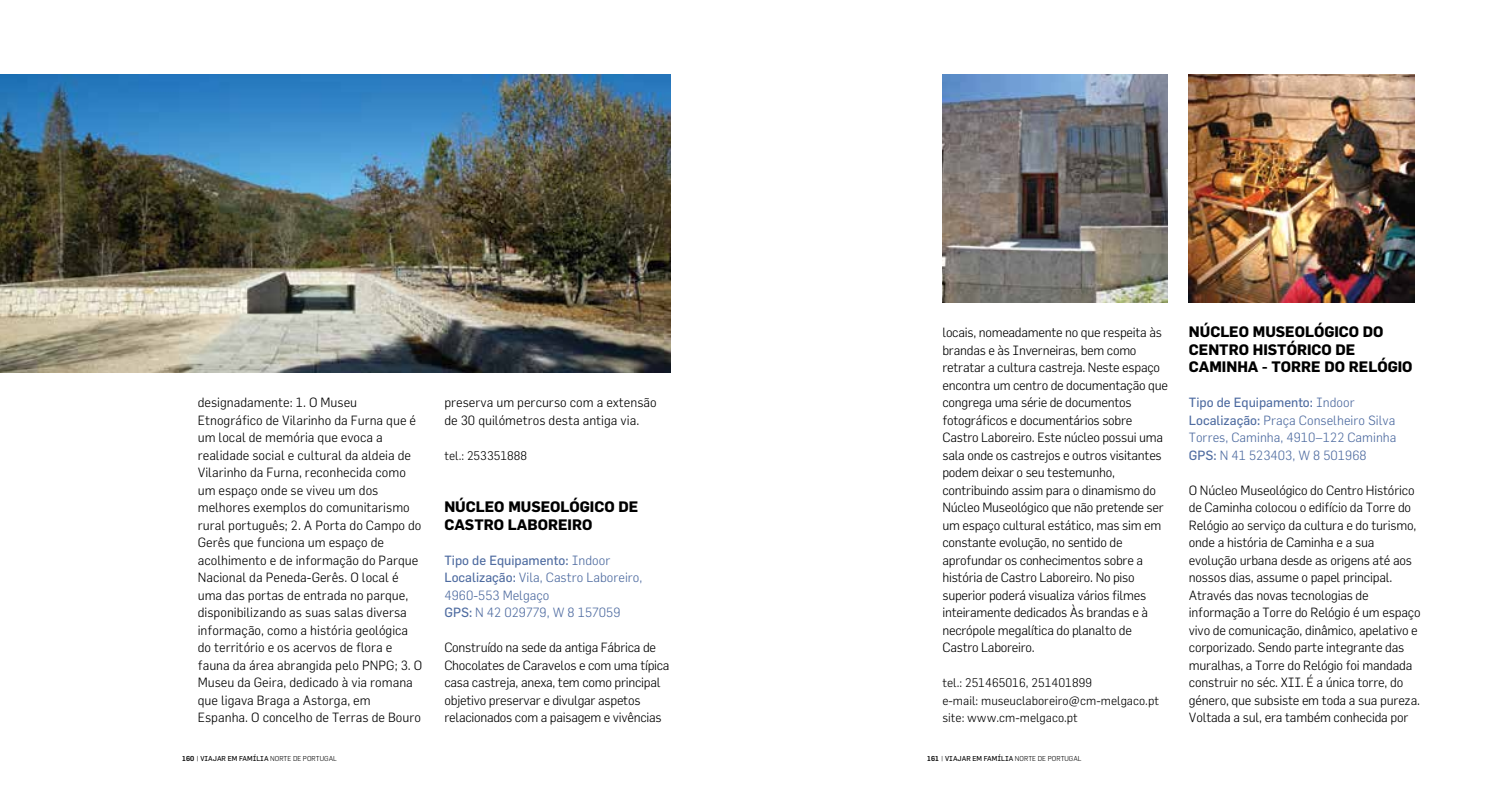
<style>
.page{position:relative;width:1489px;height:794px;background:#fff}
.page>*{position:absolute;margin:0;border:0;box-sizing:border-box;transform-origin:0 0}
.t1{font:700 14.88px/17.5px "Flama";color:#000}
.t2{font:300 13.12px/17.5px "Flama";letter-spacing:-.015em;color:#000}
.t3{font:300 13.12px/17.5px "Flama";color:#4e6ba0}
.t4{font:300 12.25px/17.5px "Flama";color:#000}
.t5{font:300 7px "Flama";color:#000}
.s1{font-weight:400}
.s2{font-weight:500}
</style>
<div class="page">
<img style="left:0;top:74px;width:670px;height:298px">
<img style="left:1188px;top:74px;width:226px;height:228px">
<img style="left:942px;top:74px;width:225px;height:228px">
<p class="t2" style="left:198px;top:393px;width:226px">designadamente: 1. O Museu Etnográfico de Vilarinho da Furna que é um local de memória que evoca a realidade social e cultural da aldeia de Vilarinho da Furna, reconhecida como um espaço onde se viveu um dos melhores exemplos do comunitarismo rural português; 2. A Porta do Campo do Gerês que funciona um espaço de acolhimento e de informação do Parque Nacional da Peneda-Gerês. O local é uma das portas de entrada no parque, disponibilizando as suas salas diversa informação, como a história geológica do território e os acervos de flora e fauna da área abrangida pelo PNPG; 3. O Museu da Geira, dedicado à via romana que ligava Braga a Astorga, em Espanha. O concelho de Terras de Bouro</p>
<p class="t2" style="left:444px;top:393px;width:214px">preserva um percurso com a extensão de 30 quilómetros desta antiga via.</p>
<p class="t4" style="left:444px;top:446px;width:84px">tel.: 253351888</p>
<p class="t1" style="left:444px;top:497px;width:195px">NÚCLEO MUSEOLÓGICO DE<br>CASTRO LABOREIRO</p>
<p class="t3" style="left:444px;top:551px;width:199px"><span class="s1">Tipo de Equipamento:</span> Indoor<br><span class="s1">Localização:</span> Vila, Castro Laboreiro,<br>4960-553 Melgaço<br><span class="s1">GPS:</span> N 42 029779, W 8 157059</p>
<p class="t2" style="left:444px;top:638px;width:227px">Construído na sede da antiga Fábrica de Chocolates de Caravelos e com uma típica casa castreja, anexa, tem como principal objetivo preservar e divulgar aspetos relacionados com a paisagem e vivências</p>
<p class="t2" style="left:942px;top:323px;width:227px">locais, nomeadamente no que respeita às brandas e às Inverneiras, bem como retratar a cultura castreja. Neste espaço encontra um centro de documentação que congrega uma série de documentos fotográficos e documentários sobre Castro Laboreiro. Este núcleo possui uma sala onde os castrejos e outros visitantes podem deixar o seu testemunho, contribuindo assim para o dinamismo do Núcleo Museológico que não pretende ser um espaço cultural estático, mas sim em constante evolução, no sentido de aprofundar os conhecimentos sobre a história de Castro Laboreiro. No piso superior poderá visualiza vários filmes inteiramente dedicados Às brandas e à necrópole megalítica do planalto de Castro Laboreiro.</p>
<p class="t4" style="left:942px;top:674px;width:218px">tel.: 251465016, 251401899<br>e-mail: museuclaboreiro@cm-melgaco.pt site: www.cm-melgaco.pt</p>
<p class="t5" style="left:182px;top:754px;width:156px"><span class="s2">160</span> | <span class="s1">VIAJAR EM FAMÍLIA</span> NORTE DE PORTUGAL</p>
<p class="t5" style="left:927px;top:754px;width:156px"><span class="s2">161</span> | <span class="s1">VIAJAR EM FAMÍLIA</span> NORTE DE PORTUGAL</p>
<p class="t1" style="left:1188px;top:322px;width:225px">NÚCLEO MUSEOLÓGICO DO<br>CENTRO HISTÓRICO DE<br>CAMINHA - TORRE DO RELÓGIO</p>
<p class="t3" style="left:1188px;top:393px;width:209px"><span class="s1">Tipo de Equipamento:</span> Indoor<br><span class="s1">Localização:</span> Praça Conselheiro Silva<br>Torres, Caminha, 4910–122 Caminha<br><span class="s1">GPS:</span> N 41 523403, W 8 501968</p>
<p class="t2" style="left:1188px;top:481px;width:233px">O Núcleo Museológico do Centro Histórico de Caminha colocou o edifício da Torre do Relógio ao serviço da cultura e do turismo, onde a história de Caminha e a sua evolução urbana desde as origens até aos nossos dias, assume o papel principal.<br>Através das novas tecnologias de informação a Torre do Relógio é um espaço vivo de comunicação, dinâmico, apelativo e corporizado. Sendo parte integrante das muralhas, a Torre do Relógio foi mandada construir no séc. XII. É a única torre, do género, que subsiste em toda a sua pureza.<br>Voltada a sul, era também conhecida por</p>
</div>
